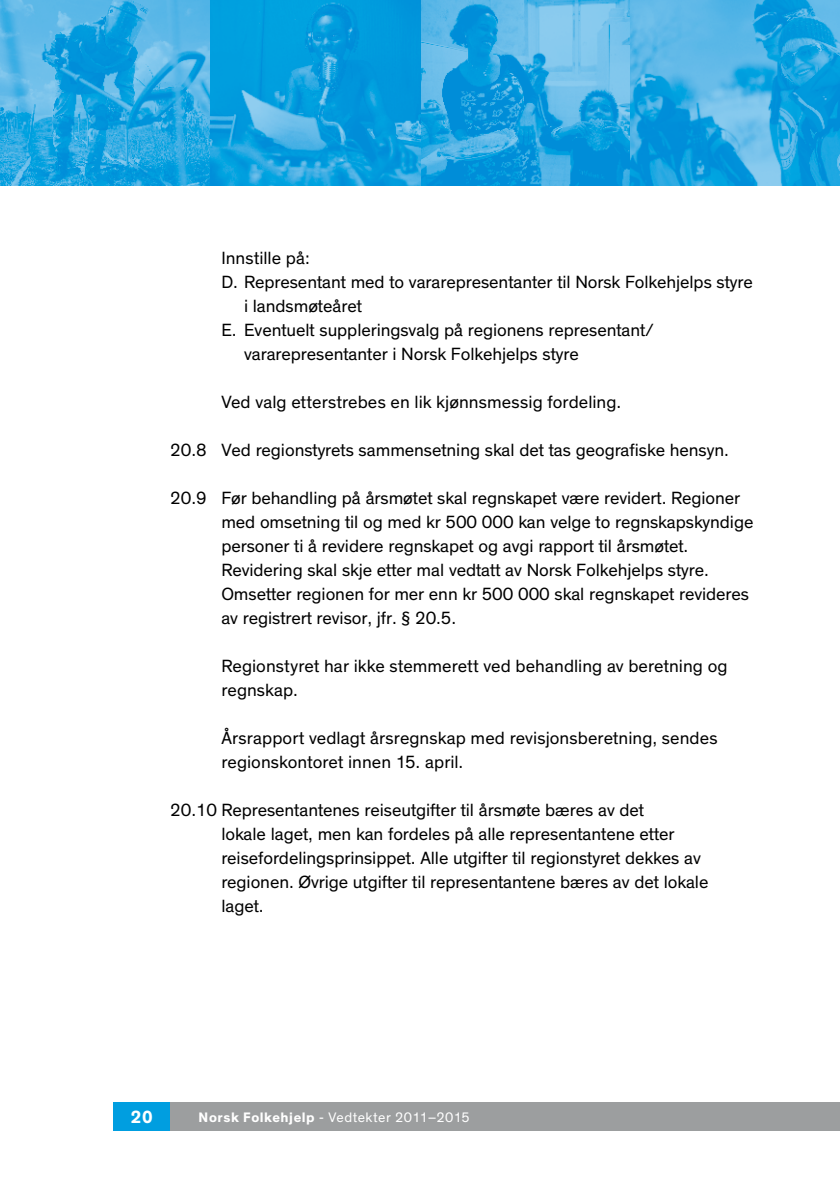
<style>
.page{position:relative;width:840px;height:1191px;background:#fff}
.page>*{position:absolute;margin:0;border:0;box-sizing:border-box;transform-origin:0 0}
.t1{font:18px/24px "Theinhardt";letter-spacing:-.005em;color:#000}
.t2{font:700 18px "Theinhardt";color:#fff}
.t3{font:14px "Theinhardt";letter-spacing:.035em;color:#fff}
.s1{font-weight:700}
</style>
<div class="page">
<div style="left:113px;top:1102px;width:726px;height:28px;background:#9c9e9f"></div>
<img style="left:0;top:0;width:840px;height:185px">
<svg style="left:629px;top:0;width:210px;height:185px"></svg>
<svg style="left:420px;top:0;width:209px;height:185px"></svg>
<svg style="left:210px;top:0;width:210px;height:185px;fill:#009ede"></svg>
<svg style="left:839px;top:1102px;width:1px;height:28px"></svg>
<div style="left:113px;top:1102px;width:57px;height:28px;background:#009ee0"></div>
<p class="t1" style="left:221px;top:246px;width:90px">Innstille på:</p>
<p class="t1" style="left:221px;top:270px;width:533px">D. Representant med to vararepresentanter til Norsk Folkehjelps styre</p>
<p class="t1" style="left:244px;top:294px;width:119px">i landsmøteåret</p>
<p class="t1" style="left:221px;top:318px;width:433px">E. Eventuelt suppleringsvalg på regionens representant/</p>
<p class="t1" style="left:244px;top:342px;width:336px">vararepresentanter i Norsk Folkehjelps styre</p>
<p class="t1" style="left:221px;top:390px;width:401px">Ved valg etterstrebes en lik kjønnsmessig fordeling.</p>
<p class="t1" style="left:170px;top:438px;width:559px">20.8 Ved regionstyrets sammensetning skal det tas geografiske hensyn.</p>
<p class="t1" style="left:221px;top:486px;width:533px;text-indent:-51px">20.9 Før behandling på årsmøtet skal regnskapet være revidert. Regioner med omsetning til og med kr 500 000 kan velge to regnskapskyndige personer ti å revidere regnskapet og avgi rapport til årsmøtet.<br>Revidering skal skje etter mal vedtatt av Norsk Folkehjelps styre.<br>Omsetter regionen for mer enn kr 500 000 skal regnskapet revideres av registrert revisor, jfr. § 20.5.</p>
<p class="t1" style="left:221px;top:654px;width:507px">Regionstyret har ikke stemmerett ved behandling av beretning og regnskap.</p>
<p class="t1" style="left:221px;top:726px;width:497px">Årsrapport vedlagt årsregnskap med revisjonsberetning, sendes regionskontoret innen 15. april.</p>
<p class="t1" style="left:221px;top:798px;width:488px;text-indent:-51px">20.10 Representantenes reiseutgifter til årsmøte bæres av det<br>lokale laget, men kan fordeles på alle representantene etter reisefordelingsprinsippet. Alle utgifter til regionstyret dekkes av regionen. Øvrige utgifter til representantene bæres av det lokale laget.</p>
<p class="t2" style="left:131px;top:1106px;width:23px">20</p>
<p class="t3" style="left:198px;top:1108px;width:272px"><span class="s1">Norsk Folkehjelp</span> - Vedtekter 2011–2015</p>
</div>
